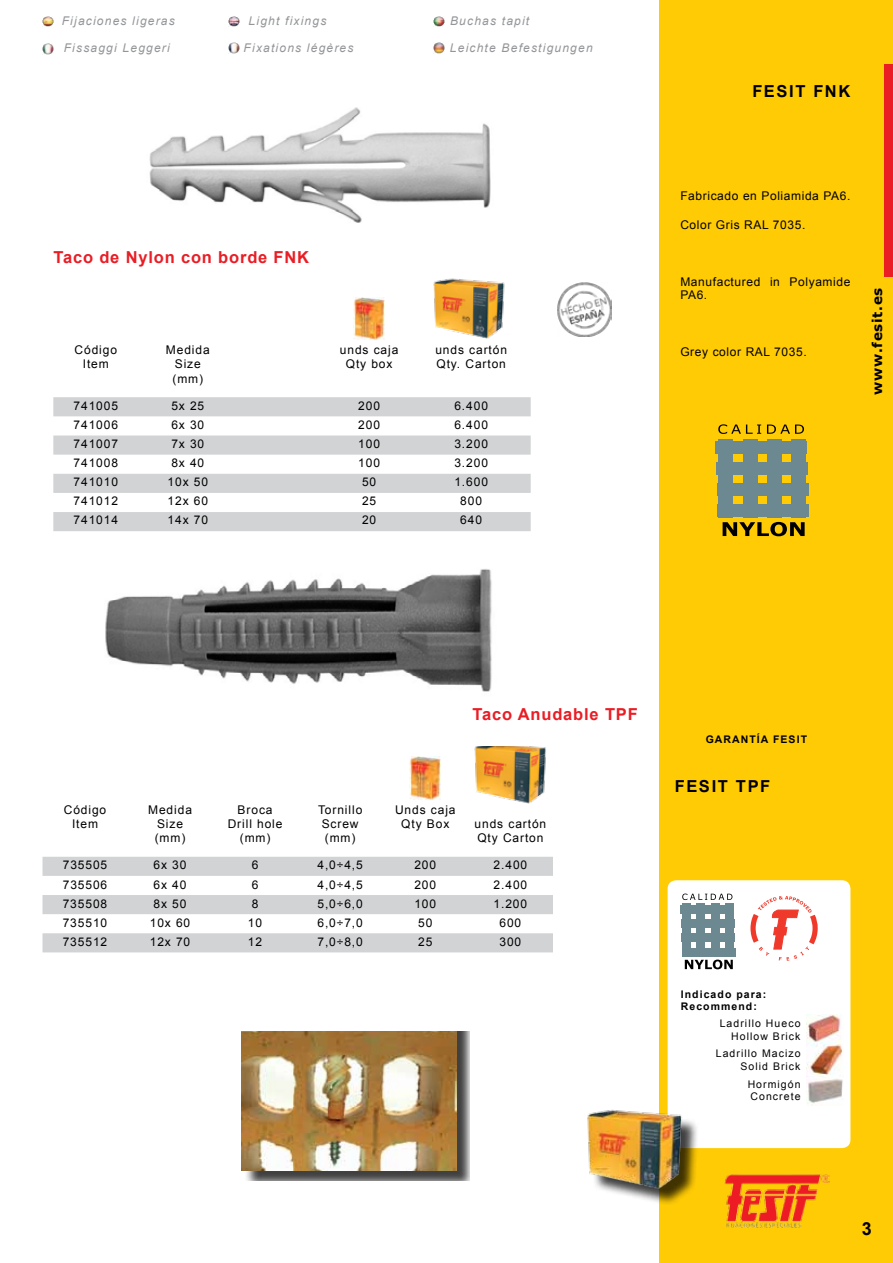
<style>
.page{position:relative;width:893px;height:1263px;background:#fff}
.page>*{position:absolute;margin:0;border:0;box-sizing:border-box;transform-origin:0 0}
.t1{font:700 18px "Arial";color:#000}
.t2{font:700 16.5px "Arial";letter-spacing:.05em;color:#ea1d25}
.t3{font:700 16.5px "Arial";letter-spacing:.095em;color:#000}
.t4{font:700 13.5px "Verdana";letter-spacing:.05em;color:#000}
.t5{font:12px/14.4px "Arial";letter-spacing:.075em;color:#000;text-align:center}
.t6{font:italic 12px "Arial";letter-spacing:.1em;color:#939598}
.t7{font:12px/13.5px "Arial";letter-spacing:.05em;color:#000}
.t8{font:10.5px/12.6px "Arial";letter-spacing:.1em;color:#000;text-align:right}
.t9{font:700 10.5px/12.6px "Arial";letter-spacing:.1em;color:#000}
</style>
<div class="page">
<div style="left:659px;top:0;width:234px;height:1263px;background:#ffcb05"></div>
<div style="left:884px;top:64px;width:9px;height:212px;background:#ea1d25"></div>
<img style="left:724px;top:1174px;width:105px;height:54px">
<div style="left:668px;top:880px;width:182px;height:268px;background:#fff;border-radius:9px"></div>
<div style="left:244px;top:1031px;width:225px;height:149px;background:#000;opacity:.75"></div>
<img style="left:242px;top:1031px;width:214px;height:140px">
<img style="left:105px;top:569px;width:387px;height:123px">
<svg style="left:43px;top:16px;width:11px;height:11px"></svg>
<svg style="left:43px;top:43px;width:11px;height:11px"></svg>
<svg style="left:229px;top:16px;width:11px;height:11px"></svg>
<svg style="left:229px;top:43px;width:11px;height:11px"></svg>
<svg style="left:433px;top:16px;width:11px;height:11px"></svg>
<svg style="left:433px;top:43px;width:11px;height:11px"></svg>
<div style="left:590px;top:1113px;width:109px;height:93px;background:#000;opacity:.75"></div>
<img style="left:587px;top:1106px;width:104px;height:85px">
<div style="left:682px;top:903px;width:9px;height:54px;background:#6c8891"></div>
<div style="left:697px;top:903px;width:8px;height:54px;background:#6c8891"></div>
<div style="left:711px;top:903px;width:8px;height:54px;background:#6c8891"></div>
<div style="left:725px;top:903px;width:8px;height:54px;background:#6c8891"></div>
<div style="left:681px;top:905px;width:53px;height:8px;background:#6c8891"></div>
<div style="left:681px;top:919px;width:53px;height:8px;background:#6c8891"></div>
<div style="left:681px;top:933px;width:54px;height:9px;background:#6c8891"></div>
<div style="left:682px;top:948px;width:53px;height:8px;background:#6c8891"></div>
<svg style="left:685px;top:959px;width:48px;height:10px"></svg>
<svg style="left:682px;top:893px;width:50px;height:7px"></svg>
<img style="left:806px;top:1014px;width:38px;height:92px">
<div style="left:719px;top:439px;width:14px;height:79px;background:#6c8891"></div>
<div style="left:743px;top:439px;width:14px;height:79px;background:#6c8891"></div>
<div style="left:767px;top:439px;width:14px;height:79px;background:#6c8891"></div>
<div style="left:791px;top:439px;width:15px;height:79px;background:#6c8891"></div>
<div style="left:716px;top:441px;width:91px;height:12px;background:#6c8891"></div>
<div style="left:716px;top:462px;width:91px;height:12px;background:#6c8891"></div>
<div style="left:717px;top:483px;width:91px;height:13px;background:#6c8891"></div>
<div style="left:718px;top:505px;width:91px;height:12px;background:#6c8891"></div>
<svg style="left:723px;top:522px;width:82px;height:14px"></svg>
<svg style="left:718px;top:424px;width:43px;height:10px"></svg>
<svg style="left:767px;top:424px;width:37px;height:10px"></svg>
<img style="left:149px;top:107px;width:342px;height:116px">
<svg style="left:53px;top:397px;width:478px;height:134px;fill:#d1d3d4"></svg>
<img style="left:354px;top:297px;width:31px;height:43px">
<img style="left:433px;top:278px;width:72px;height:61px">
<img style="left:558px;top:283px;width:54px;height:54px">
<svg style="left:43px;top:857px;width:510px;height:95px;fill:#d1d3d4"></svg>
<img style="left:410px;top:757px;width:31px;height:42px">
<img style="left:474px;top:747px;width:72px;height:57px">
<svg style="left:750px;top:896px;width:68px;height:65px"></svg>
<p class="t6" style="left:62px;top:13px;width:115px">Fijaciones ligeras</p>
<p class="t6" style="left:249px;top:13px;width:79px">Light fixings</p>
<p class="t6" style="left:450px;top:13px;width:81px">Buchas tapit</p>
<p class="t6" style="left:64px;top:40px;width:108px">Fissaggi Leggeri</p>
<p class="t6" style="left:244px;top:40px;width:111px">Fixations légères</p>
<p class="t6" style="left:450px;top:40px;width:144px">Leichte Befestigungen</p>
<h2 class="t2" style="left:53px;top:247px;width:257px">Taco de Nylon con borde FNK</h2>
<p class="t5" style="left:75px;top:343px;width:44px">Código<br>Item</p>
<p class="t5" style="left:166px;top:343px;width:45px">Medida<br>Size (mm)</p>
<p class="t5" style="left:340px;top:343px;width:60px">unds caja<br>Qty box</p>
<p class="t5" style="left:435px;top:343px;width:73px;text-align:left">unds cartón<br>Qty. Carton</p>
<p class="t5" style="left:74px;top:399px;width:46px">741005</p>
<p class="t5" style="left:171px;top:399px;width:34px">5x 25</p>
<p class="t5" style="left:358px;top:399px;width:23px">200</p>
<p class="t5" style="left:454px;top:399px;width:35px">6.400</p>
<p class="t5" style="left:74px;top:418px;width:46px">741006</p>
<p class="t5" style="left:171px;top:418px;width:34px">6x 30</p>
<p class="t5" style="left:358px;top:418px;width:23px">200</p>
<p class="t5" style="left:454px;top:418px;width:35px">6.400</p>
<p class="t5" style="left:74px;top:437px;width:46px">741007</p>
<p class="t5" style="left:171px;top:437px;width:34px">7x 30</p>
<p class="t5" style="left:358px;top:437px;width:23px">100</p>
<p class="t5" style="left:454px;top:437px;width:35px">3.200</p>
<p class="t5" style="left:74px;top:456px;width:46px">741008</p>
<p class="t5" style="left:171px;top:456px;width:34px">8x 40</p>
<p class="t5" style="left:358px;top:456px;width:23px">100</p>
<p class="t5" style="left:454px;top:456px;width:35px">3.200</p>
<p class="t5" style="left:74px;top:475px;width:46px">741010</p>
<p class="t5" style="left:168px;top:475px;width:42px">10x 50</p>
<p class="t5" style="left:362px;top:475px;width:16px">50</p>
<p class="t5" style="left:454px;top:475px;width:35px">1.600</p>
<p class="t5" style="left:74px;top:494px;width:46px">741012</p>
<p class="t5" style="left:168px;top:494px;width:42px">12x 60</p>
<p class="t5" style="left:362px;top:494px;width:16px">25</p>
<p class="t5" style="left:460px;top:494px;width:23px">800</p>
<p class="t5" style="left:74px;top:513px;width:46px">741014</p>
<p class="t5" style="left:168px;top:513px;width:42px">14x 70</p>
<p class="t5" style="left:362px;top:513px;width:16px">20</p>
<p class="t5" style="left:460px;top:513px;width:23px">640</p>
<h2 class="t3" style="left:752px;top:80px;width:100px">FESIT FNK</h2>
<p class="t7" style="left:680px;top:189px;width:172px">Fabricado en Poliamida PA6.</p>
<p class="t7" style="left:680px;top:218px;width:126px">Color Gris RAL 7035.</p>
<p class="t7" style="left:680px;top:275px;width:172px">Manufactured in Polyamide<br>PA6.</p>
<p class="t7" style="left:680px;top:345px;width:128px">Grey color RAL 7035.</p>
<p class="t4" style="left:868px;top:395px;width:109px;rotate:-90deg">www.fesit.es</p>
<h2 class="t2" style="left:472px;top:703px;width:167px">Taco Anudable TPF</h2>
<p class="t5" style="left:64px;top:802px;width:44px">Código<br>Item</p>
<p class="t5" style="left:148px;top:802px;width:45px">Medida<br>Size (mm)</p>
<p class="t5" style="left:228px;top:802px;width:56px">Broca<br>Drill hole (mm)</p>
<p class="t5" style="left:318px;top:802px;width:46px">Tornillo<br>Screw (mm)</p>
<p class="t5" style="left:395px;top:802px;width:62px">Unds caja<br>Qty Box</p>
<p class="t5" style="left:475px;top:817px;width:73px;text-align:left">unds cartón<br>Qty Carton</p>
<p class="t5" style="left:63px;top:858px;width:46px">735505</p>
<p class="t5" style="left:154px;top:858px;width:34px">6x 30</p>
<p class="t5" style="left:252px;top:858px;width:8px">6</p>
<p class="t5" style="left:317px;top:858px;width:47px">4,0÷4,5</p>
<p class="t5" style="left:414px;top:858px;width:23px">200</p>
<p class="t5" style="left:494px;top:858px;width:35px">2.400</p>
<p class="t5" style="left:63px;top:877px;width:46px">735506</p>
<p class="t5" style="left:154px;top:877px;width:34px">6x 40</p>
<p class="t5" style="left:252px;top:877px;width:8px">6</p>
<p class="t5" style="left:317px;top:877px;width:47px">4,0÷4,5</p>
<p class="t5" style="left:414px;top:877px;width:23px">200</p>
<p class="t5" style="left:494px;top:877px;width:35px">2.400</p>
<p class="t5" style="left:63px;top:896px;width:46px">735508</p>
<p class="t5" style="left:154px;top:896px;width:34px">8x 50</p>
<p class="t5" style="left:252px;top:896px;width:8px">8</p>
<p class="t5" style="left:317px;top:896px;width:47px">5,0÷6,0</p>
<p class="t5" style="left:414px;top:896px;width:23px">100</p>
<p class="t5" style="left:494px;top:896px;width:35px">1.200</p>
<p class="t5" style="left:63px;top:915px;width:46px">735510</p>
<p class="t5" style="left:150px;top:915px;width:42px">10x 60</p>
<p class="t5" style="left:248px;top:915px;width:16px">10</p>
<p class="t5" style="left:317px;top:915px;width:47px">6,0÷7,0</p>
<p class="t5" style="left:418px;top:915px;width:16px">50</p>
<p class="t5" style="left:499px;top:915px;width:23px">600</p>
<p class="t5" style="left:63px;top:935px;width:46px">735512</p>
<p class="t5" style="left:150px;top:935px;width:42px">12x 70</p>
<p class="t5" style="left:248px;top:935px;width:16px">12</p>
<p class="t5" style="left:317px;top:935px;width:47px">7,0÷8,0</p>
<p class="t5" style="left:418px;top:935px;width:16px">25</p>
<p class="t5" style="left:499px;top:935px;width:23px">300</p>
<p class="t9" style="left:706px;top:734px;width:103px">GARANTÍA FESIT</p>
<h2 class="t3" style="left:675px;top:776px;width:97px">FESIT TPF</h2>
<p class="t9" style="left:681px;top:988px;width:87px">Indicado para:<br>Recommend:</p>
<p class="t8" style="left:720px;top:1017px;width:82px">Ladrillo Hueco<br>Hollow Brick</p>
<p class="t8" style="left:716px;top:1047px;width:86px">Ladrillo Macizo<br>Solid Brick</p>
<p class="t8" style="left:748px;top:1078px;width:54px;text-align:left">Hormigón<br>Concrete</p>
<h1 class="t1" style="left:862px;top:1217px;width:12px">3</h1>
</div>
